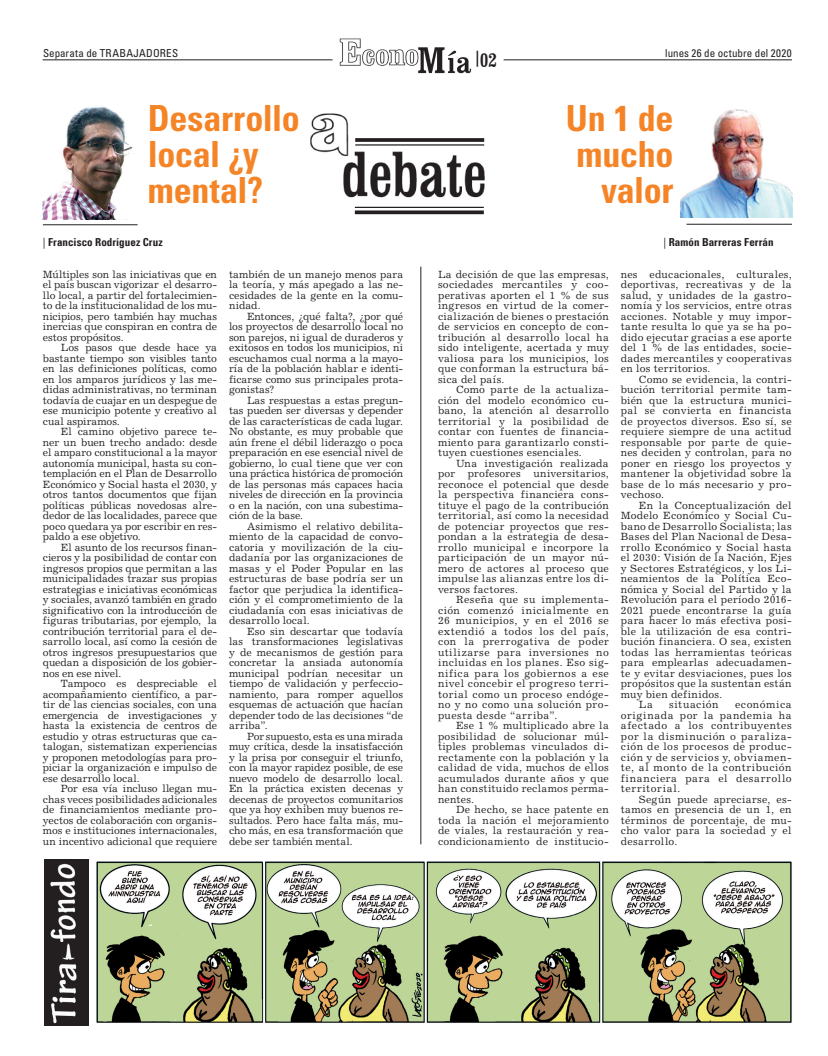
<style>
.page{position:relative;width:828px;height:1056px;background:#fff}
.page>*{position:absolute;margin:0;border:0;box-sizing:border-box;transform-origin:0 0}
.Título_1{font:700 condensed 36px/36px "Univers LT Std";letter-spacing:-.01em;color:#f58427;text-align:right}
.t1{font:condensed 20px "Clarendon BT";color:#231f20}
.t2{font:condensed 11px "Univers";letter-spacing:.01em;color:#231f20}
.AUTOR{font:700 condensed 11px "Univers";letter-spacing:.005em;color:#231f20}
.AUTOR-2{font:700 condensed 11px "Univers LT Std";letter-spacing:.01em;color:#231f20}
.Cuerpo_de_texto{font:10.5px/10.5px "Excelsior";letter-spacing:.01em;color:#231f20;text-align:justify}
.Cuerpo_de_texto-2{font:10.5px "Excelsior";letter-spacing:.05em;color:#231f20}
.s1{font-weight:400}
</style>
<div class="page">
<hr style="left:686px;top:224px;width:106px;height:1px;background:#231f20">
<img style="left:310px;top:113px;width:175px;height:85px">
<svg style="left:355px;top:138px;width:129px;height:4px"></svg>
<hr style="left:355px;top:144px;width:129px;height:2px;background:#231f20">
<svg style="left:355px;top:210px;width:129px;height:4px"></svg>
<hr style="left:355px;top:207px;width:129px;height:1px;background:#231f20">
<hr style="left:421px;top:267px;width:1px;height:577px;background:#231f20">
<img style="left:44px;top:859px;width:44px;height:166px">
<hr style="left:504px;top:60px;width:288px;height:1px;background:#231f20">
<hr style="left:43px;top:60px;width:290px;height:1px;background:#231f20">
<img style="left:339px;top:38px;width:133px;height:36px">
<hr style="left:43px;top:224px;width:95px;height:1px;background:#231f20">
<img style="left:680px;top:109px;width:113px;height:108px">
<img style="left:43px;top:106px;width:89px;height:113px">
<img style="left:96px;top:862px;width:696px;height:161px">
<p class="t2" style="left:43px;top:46px;width:137px">Separata de TRABAJADORES</p>
<p class="t2" style="left:665px;top:46px;width:128px">lunes 26 de octubre del 2020</p>
<p class="t1" style="left:473px;top:48px;width:25px"><sup>|</sup>02</p>
<p class="Título_1" style="left:148px;top:100px;width:153px;text-align:left">Desarrollo local ¿y mental?</p>
<p class="Título_1" style="left:566px;top:100px;width:109px">Un 1 de mucho valor</p>
<p class="AUTOR" style="left:43px;top:235px;width:121px"><span class="s1">|</span> Francisco Rodríguez Cruz</p>
<p class="AUTOR-2" style="left:664px;top:235px;width:112px"><span class="s1">|</span> Ramón Barreras Ferrán</p>
<p class="Cuerpo_de_texto" style="left:43px;top:269px;width:176px">Múltiples son las iniciativas que en el país buscan vigorizar el desarro&shy;llo local, a partir del fortalecimien&shy;to de la institucionalidad de los mu&shy;nicipios, pero también hay muchas inercias que conspiran en contra de estos propósitos.</p>
<p class="Cuerpo_de_texto" style="left:43px;top:342px;width:176px;text-indent:18px">Los pasos que desde hace ya bastante tiempo son visibles tanto en las definiciones políticas, como en los amparos jurídicos y las me&shy;didas administrativas, no terminan todavía de cuajar en un despegue de ese municipio potente y creativo al cual aspiramos.</p>
<p class="Cuerpo_de_texto" style="left:43px;top:426px;width:176px;text-indent:18px">El camino objetivo parece te&shy;ner un buen trecho andado: desde el amparo constitucional a la mayor autonomía municipal, hasta su con&shy;templación en el Plan de Desarrollo Económico y Social hasta el 2030, y otros tantos documentos que fijan políticas públicas novedosas alre&shy;dedor de las localidades, parece que poco quedara ya por escribir en res&shy;paldo a ese objetivo.</p>
<p class="Cuerpo_de_texto" style="left:43px;top:542px;width:176px;text-indent:18px">El asunto de los recursos finan&shy;cieros y la posibilidad de contar con ingresos propios que permitan a las municipalidades trazar sus propias estrategias e iniciativas económicas y sociales, avanzó también en grado significativo con la introducción de figuras tributarias, por ejemplo, la contribución territorial para el de&shy;sarrollo local, así como la cesión de otros ingresos presupuestarios que quedan a disposición de los gobier&shy;nos en ese nivel.</p>
<p class="Cuerpo_de_texto" style="left:43px;top:678px;width:176px;text-indent:18px">Tampoco es despreciable el acompañamiento científico, a par&shy;tir de las ciencias sociales, con una emergencia de investigaciones y hasta la existencia de centros de estudio y otras estructuras que ca&shy;talogan, sistematizan experiencias y proponen metodologías para pro&shy;piciar la organización e impulso de ese desarrollo local.</p>
<p class="Cuerpo_de_texto" style="left:43px;top:783px;width:176px;text-indent:18px">Por esa vía incluso llegan mu&shy;chas veces posibilidades adicionales de financiamientos mediante pro&shy;yectos de colaboración con organis&shy;mos e instituciones internacionales, un incentivo adicional que requiere</p>
<p class="Cuerpo_de_texto" style="left:229px;top:269px;width:176px">también de un manejo menos para la teoría, y más apegado a las ne&shy;cesidades de la gente en la comu&shy;nidad.</p>
<p class="Cuerpo_de_texto" style="left:229px;top:311px;width:176px;text-indent:18px">Entonces, ¿qué falta?, ¿por qué los proyectos de desarrollo local no son parejos, ni igual de duraderos y exitosos en todos los municipios, ni escuchamos cual norma a la mayo&shy;ría de la población hablar e identi&shy;ficarse como sus principales prota&shy;gonistas?</p>
<p class="Cuerpo_de_texto" style="left:229px;top:395px;width:176px;text-indent:18px">Las respuestas a estas pregun&shy;tas pueden ser diversas y depender de las características de cada lugar.<br>No obstante, es muy probable que aún frene el débil liderazgo o poca preparación en ese esencial nivel de gobierno, lo cual tiene que ver con una práctica histórica de promoción de las personas más capaces hacia niveles de dirección en la provincia o en la nación, con una subestima&shy;ción de la base.</p>
<p class="Cuerpo_de_texto" style="left:229px;top:521px;width:176px;text-indent:18px">Asimismo el relativo debilita&shy;miento de la capacidad de convo&shy;catoria y movilización de la ciu&shy;dadanía por las organizaciones de masas y el Poder Popular en las estructuras de base podría ser un factor que perjudica la identifica&shy;ción y el comprometimiento de la ciudadanía con esas iniciativas de desarrollo local.</p>
<p class="Cuerpo_de_texto" style="left:229px;top:626px;width:176px;text-indent:18px">Eso sin descartar que todavía las transformaciones legislativas y de mecanismos de gestión para concretar la ansiada autonomía municipal podrían necesitar un tiempo de validación y perfeccio&shy;namiento, para romper aquellos esquemas de actuación que hacían depender todo de las decisiones “de arriba”.</p>
<p class="Cuerpo_de_texto" style="left:229px;top:731px;width:176px;text-indent:18px">Por supuesto, esta es una mirada muy crítica, desde la insatisfacción y la prisa por conseguir el triunfo, con la mayor rapidez posible, de ese nuevo modelo de desarrollo local.<br>En la práctica existen decenas y decenas de proyectos comunitarios que ya hoy exhiben muy buenos re&shy;sultados. Pero hace falta más, mu&shy;cho más, en esa transformación que debe ser también mental.</p>
<p class="Cuerpo_de_texto" style="left:438px;top:269px;width:172px">La decisión de que las empresas, sociedades mercantiles y coo&shy;perativas aporten el 1 % de sus ingresos en virtud de la comer&shy;cialización de bienes o prestación de servicios en concepto de con&shy;tribución al desarrollo local ha sido inteligente, acertada y muy valiosa para los municipios, los que conforman la estructura bá&shy;sica del país.</p>
<p class="Cuerpo_de_texto" style="left:438px;top:384px;width:172px;text-indent:18px">Como parte de la actualiza&shy;ción del modelo económico cu&shy;bano, la atención al desarrollo territorial y la posibilidad de contar con fuentes de financia&shy;miento para garantizarlo consti&shy;tuyen cuestiones esenciales.</p>
<p class="Cuerpo_de_texto" style="left:438px;top:458px;width:172px;text-indent:18px">Una investigación realizada por profesores universitarios, reconoce el potencial que desde la perspectiva financiera cons&shy;tituye el pago de la contribución territorial, así como la necesidad de potenciar proyectos que res&shy;pondan a la estrategia de desa&shy;rrollo municipal e incorpore la participación de un mayor nú&shy;mero de actores al proceso que impulse las alianzas entre los di&shy;versos factores.</p>
<p class="Cuerpo_de_texto" style="left:438px;top:594px;width:172px;text-indent:18px">Reseña que su implementa&shy;ción comenzó inicialmente en 26 municipios, y en el 2016 se extendió a todos los del país, con la prerrogativa de poder utilizarse para inversiones no incluidas en los planes. Eso sig&shy;nifica para los gobiernos a ese nivel concebir el progreso terri&shy;torial como un proceso endóge&shy;no y no como una solución pro&shy;puesta desde “arriba”.</p>
<p class="Cuerpo_de_texto" style="left:438px;top:720px;width:172px;text-indent:18px">Ese 1 % multiplicado abre la posibilidad de solucionar múl&shy;tiples problemas vinculados di&shy;rectamente con la población y la calidad de vida, muchos de ellos acumulados durante años y que han constituido reclamos perma&shy;nentes.</p>
<p class="Cuerpo_de_texto" style="left:438px;top:804px;width:172px;text-indent:18px">De hecho, se hace patente en toda la nación el mejoramiento de viales, la restauración y rea&shy;condicionamiento de institucio-</p>
<p class="Cuerpo_de_texto" style="left:621px;top:269px;width:172px">nes educacionales, culturales, deportivas, recreativas y de la salud, y unidades de la gastro&shy;nomía y los servicios, entre otras acciones. Notable y muy impor&shy;tante resulta lo que ya se ha po&shy;dido ejecutar gracias a ese aporte del 1 % de las entidades, socie&shy;dades mercantiles y cooperativas en los territorios.</p>
<p class="Cuerpo_de_texto" style="left:621px;top:374px;width:172px;text-indent:18px">Como se evidencia, la contri&shy;bución territorial permite tam&shy;bién que la estructura munici&shy;pal se convierta en financista de proyectos diversos. Eso sí, se requiere siempre de una actitud responsable por parte de quie&shy;nes deciden y controlan, para no poner en riesgo los proyectos y mantener la objetividad sobre la base de lo más necesario y pro&shy;vechoso.</p>
<p class="Cuerpo_de_texto" style="left:621px;top:500px;width:172px;text-indent:18px">En la Conceptualización del Modelo Económico y Social Cu&shy;bano de Desarrollo Socialista; las Bases del Plan Nacional de Desa&shy;rrollo Económico y Social hasta el 2030: Visión de la Nación, Ejes y Sectores Estratégicos, y los Li&shy;neamientos de la Política Eco&shy;nómica y Social del Partido y la Revolución para el período 2016- 2021 puede encontrarse la guía para hacer lo más efectiva posi&shy;ble la utilización de esa contri&shy;bución financiera. O sea, existen todas las herramientas teóricas para emplearlas adecuadamen&shy;te y evitar desviaciones, pues los propósitos que la sustentan están muy bien definidos.</p>
<p class="Cuerpo_de_texto" style="left:639px;top:699px;width:16px">La</p>
<p class="Cuerpo_de_texto-2" style="left:669px;top:698px;width:51px">situación</p>
<p class="Cuerpo_de_texto" style="left:621px;top:699px;width:172px;text-indent:114px">económica originada por la pandemia ha afectado a los contribuyentes por la disminución o paraliza&shy;ción de los procesos de produc&shy;ción y de servicios y, obviamen&shy;te, al monto de la contribución financiera para el desarrollo territorial.</p>
<p class="Cuerpo_de_texto" style="left:621px;top:794px;width:172px;text-indent:18px">Según puede apreciarse, es&shy;tamos en presencia de un 1, en términos de porcentaje, de mu&shy;cho valor para la sociedad y el desarrollo.</p>
</div>
